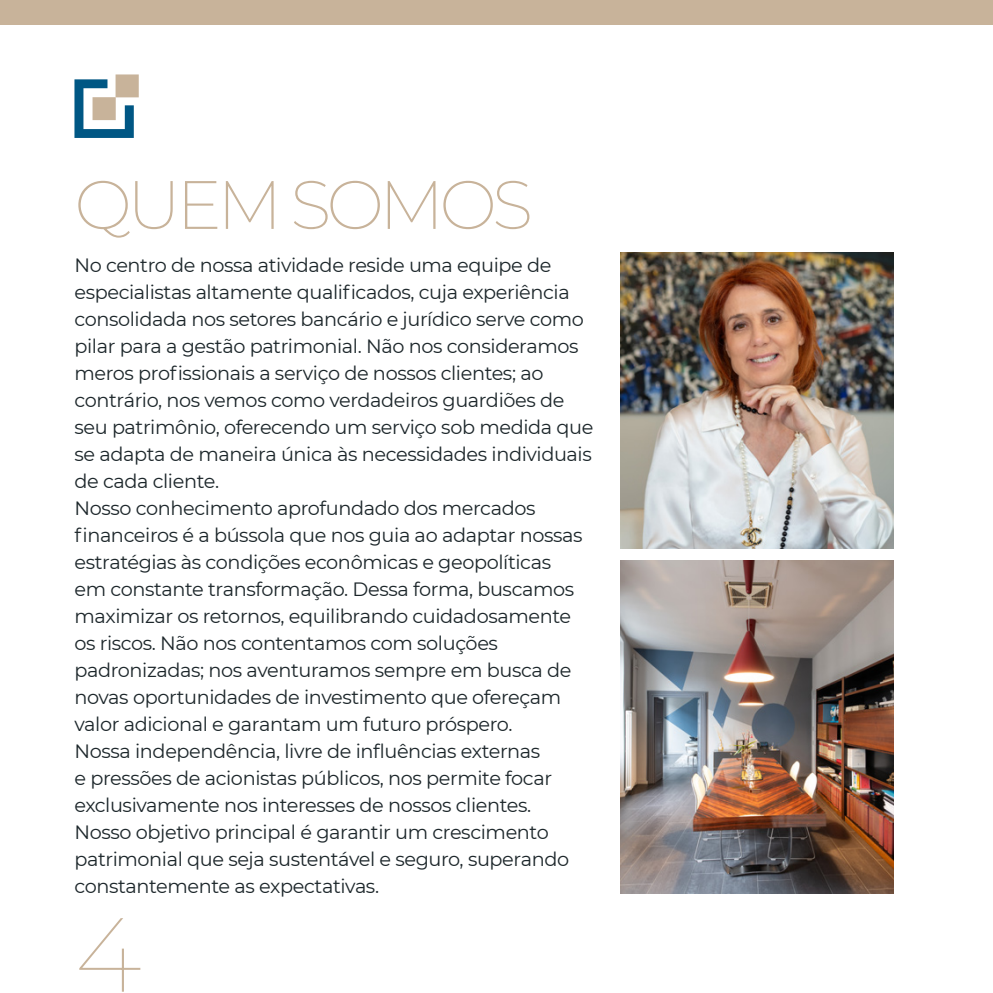
<style>
.page{position:relative;width:993px;height:993px;background:#fff}
.page>*{position:absolute;margin:0;border:0;box-sizing:border-box;transform-origin:0 0}
.t1{font:100 105px "Montserrat";color:#c8b39a}
.t2{font:200 68.25px "Montserrat";letter-spacing:-.07em;color:#c8b39a}
.t3{font:19.25px/26.9px "Montserrat";letter-spacing:-.02em;color:#1c262a}
</style>
<div class="page">
<svg style="left:74px;top:74px;width:65px;height:64px"></svg>
<img style="left:620px;top:253px;width:273px;height:295px">
<img style="left:620px;top:560px;width:273px;height:333px">
<div style="left:0;top:0;width:992px;height:25px;background:#c8b39a"></div>
<h2 class="t2" style="left:74px;top:159px;width:460px">QUEM SOMOS</h2>
<p class="t3" style="left:74px;top:251px;width:520px">No centro de nossa atividade reside uma equipe de especialistas altamente qualificados, cuja experiência consolidada nos setores bancário e jurídico serve como pilar para a gestão patrimonial. Não nos consideramos meros profissionais a serviço de nossos clientes; ao contrário, nos vemos como verdadeiros guardiões de seu patrimônio, oferecendo um serviço sob medida que se adapta de maneira única às necessidades individuais de cada cliente.<br>Nosso conhecimento aprofundado dos mercados financeiros é a bússola que nos guia ao adaptar nossas estratégias às condições econômicas e geopolíticas<br>em constante transformação. Dessa forma, buscamos maximizar os retornos, equilibrando cuidadosamente os riscos. Não nos contentamos com soluções padronizadas; nos aventuramos sempre em busca de novas oportunidades de investimento que ofereçam valor adicional e garantam um futuro próspero.<br>Nossa independência, livre de influências externas<br>e pressões de acionistas públicos, nos permite focar exclusivamente nos interesses de nossos clientes.<br>Nosso objetivo principal é garantir um crescimento patrimonial que seja sustentável e seguro, superando constantemente as expectativas.</p>
<h1 class="t1" style="left:74px;top:884px;width:69px">4</h1>
</div>
